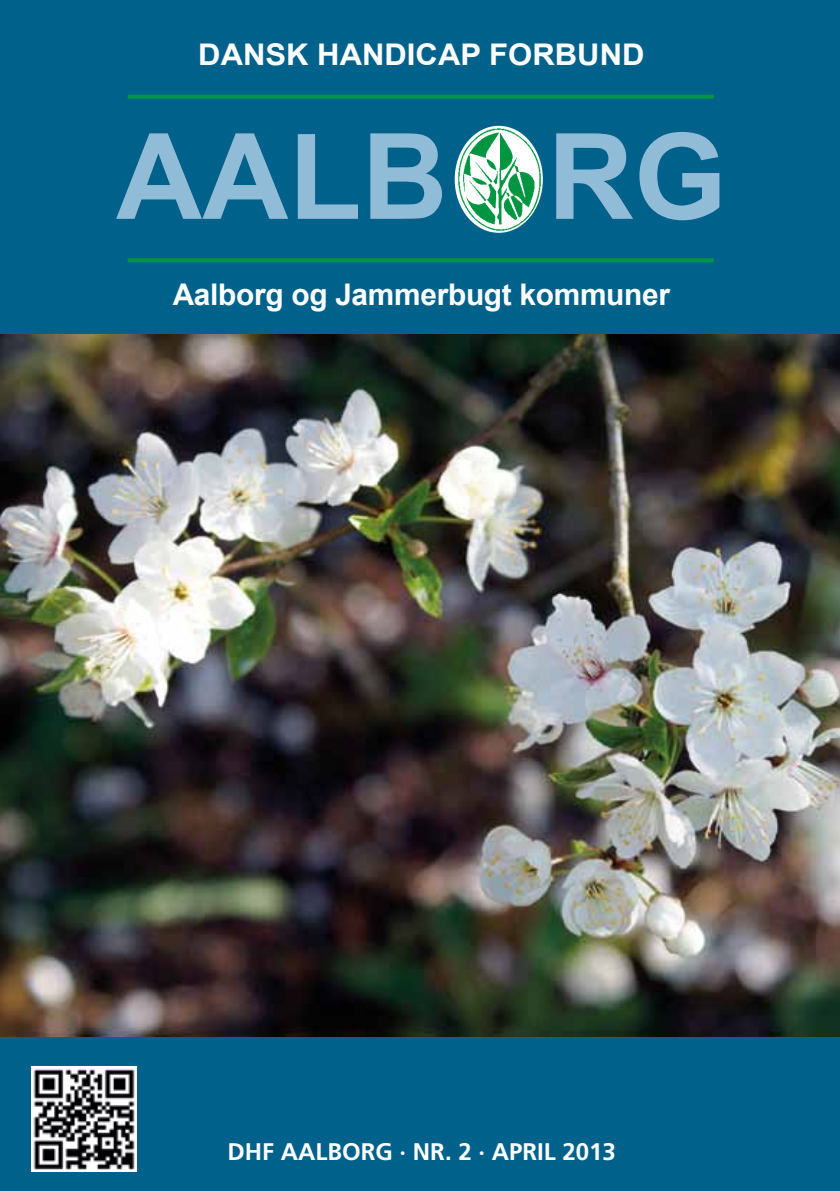
<style>
.page{position:relative;width:840px;height:1191px;background:#fff}
.page>*{position:absolute;margin:0;border:0;box-sizing:border-box;transform-origin:0 0}
.t1{font:700 119.4px "Arial";color:#91bcd8}
.t2{font:700 29.8px "Arial";letter-spacing:-.01em;color:#fff}
.t3{font:700 29.8px "Arial";letter-spacing:-.01em;color:#fff;scale:1.04 1}
.t4{font:700 24px "Frutiger";color:#fff}
</style>
<div class="page">
<div style="left:0;top:0;width:839px;height:1191px;background:#00628a"></div>
<img style="left:454px;top:125px;width:89px;height:108px">
<svg style="left:128px;top:95px;width:585px;height:4px;fill:#009641"></svg>
<svg style="left:128px;top:258px;width:585px;height:4px;fill:#009641"></svg>
<img style="left:0;top:334px;width:839px;height:702px">
<img style="left:31px;top:1066px;width:105px;height:105px">
<p class="t3" style="left:198px;top:38px;width:430px">DANSK HANDICAP FORBUND</p>
<h1 class="t1" style="left:116px;top:110px;width:611px">AALB RG</h1>
<p class="t2" style="left:173px;top:278px;width:498px">Aalborg og Jammerbugt kommuner</p>
<p class="t4" style="left:227px;top:1137px;width:390px">DHF AALBORG · NR. 2 · APRIL 2013</p>
</div>
